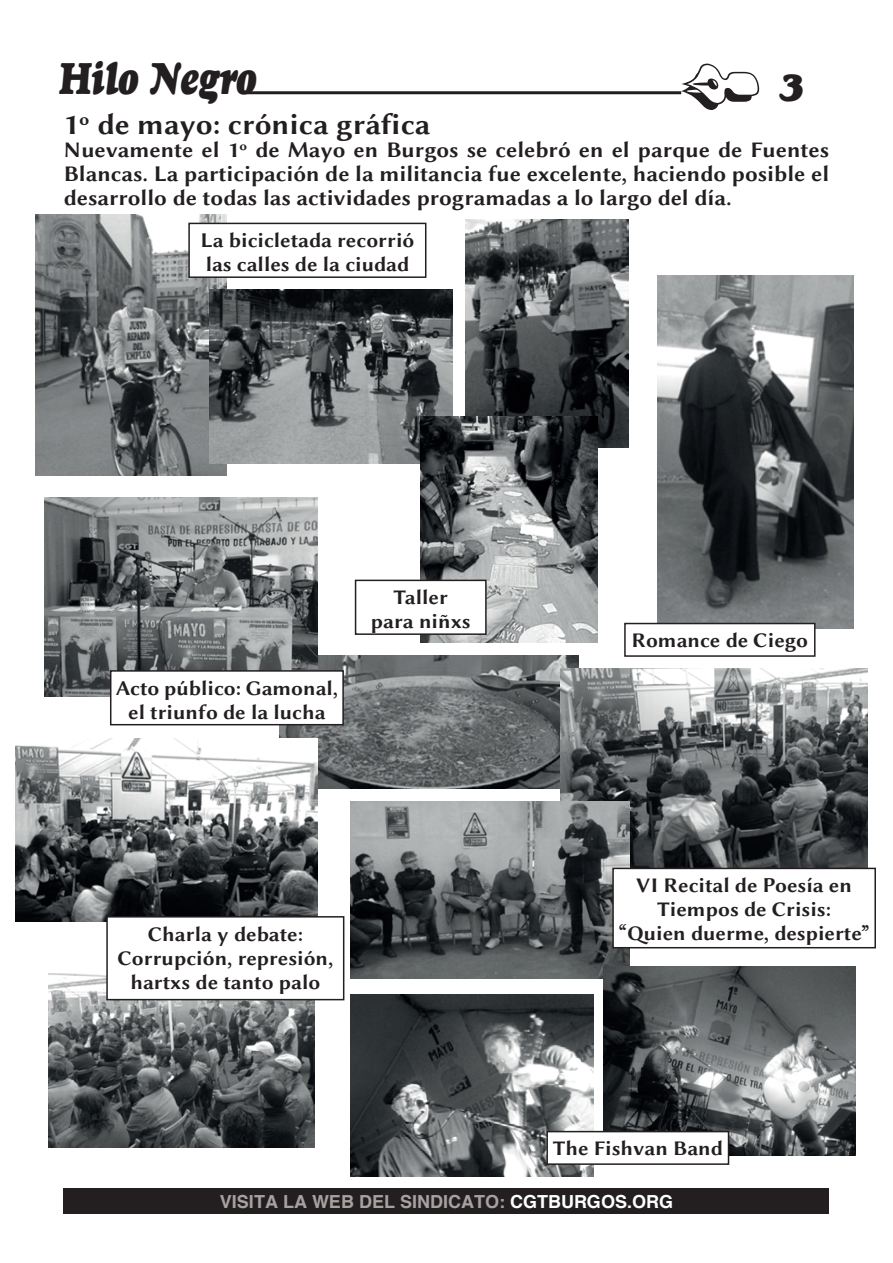
<style>
.page{position:relative;width:893px;height:1263px;background:#fff}
.page>*{position:absolute;margin:0;border:0;box-sizing:border-box;transform-origin:0 0}
.t1{font:italic 45px "Goudy Heavyface";color:#231f20;scale:.75 1}
.t2{font:italic 39px "Goudy Heavyface";color:#231f20}
.t3{font:30px "Linux Biolinum GB";color:#231f20}
.t4{font:22.5px/24px "Linux Biolinum GB";color:#231f20;text-align:justify}
.t5{font:21px/24.2px "Linux Biolinum GB";color:#231f20;text-align:center}
.t6{font:700 18px "Helvetica";color:#a7a2a0}
.s1{color:#fff}
</style>
<div class="page">
<img style="left:279px;top:656px;width:299px;height:132px">
<img style="left:657px;top:275px;width:196px;height:353px">
<img style="left:561px;top:669px;width:306px;height:199px">
<div style="left:64px;top:1188px;width:765px;height:26px;background:#231f20"></div>
<hr style="left:247px;top:91px;width:434px;height:3px;background:#231f20">
<img style="left:36px;top:215px;width:191px;height:260px">
<img style="left:210px;top:289px;width:243px;height:175px">
<div style="left:189px;top:223px;width:237px;height:54px;background:#fff"></div>
<div style="left:188px;top:223px;width:238px;height:55px;border:2px solid #231f20"></div>
<img style="left:466px;top:219px;width:163px;height:229px">
<img style="left:45px;top:497px;width:272px;height:199px">
<img style="left:16px;top:739px;width:301px;height:183px">
<img style="left:351px;top:801px;width:278px;height:177px">
<img style="left:49px;top:974px;width:266px;height:174px">
<img style="left:603px;top:966px;width:252px;height:189px">
<img style="left:351px;top:995px;width:243px;height:182px">
<div style="left:547px;top:1131px;width:181px;height:33px;background:#fff"></div>
<div style="left:546px;top:1131px;width:183px;height:34px;border:2px solid #231f20"></div>
<div style="left:613px;top:868px;width:262px;height:80px;background:#fff"></div>
<div style="left:612px;top:868px;width:264px;height:80px;border:2px solid #231f20"></div>
<div style="left:107px;top:917px;width:237px;height:83px;background:#fff"></div>
<div style="left:106px;top:916px;width:238px;height:84px;border:2px solid #231f20"></div>
<div style="left:625px;top:623px;width:190px;height:33px;background:#fff"></div>
<div style="left:624px;top:623px;width:191px;height:34px;border:2px solid #231f20"></div>
<div style="left:111px;top:671px;width:232px;height:54px;background:#fff"></div>
<div style="left:110px;top:670px;width:234px;height:55px;border:2px solid #231f20"></div>
<img style="left:421px;top:417px;width:177px;height:225px">
<div style="left:356px;top:580px;width:130px;height:54px;background:#fff"></div>
<div style="left:355px;top:580px;width:132px;height:55px;border:2px solid #231f20"></div>
<svg style="left:670px;top:63px;width:90px;height:42px"></svg>
<h1 class="t1" style="left:60px;top:51px;width:265px">Hilo Negro</h1>
<h2 class="t2" style="left:780px;top:63px;width:27px">3</h2>
<h3 class="t3" style="left:63px;top:103px;width:368px">1º de mayo: crónica gráfica</h3>
<p class="t4" style="left:64px;top:137px;width:767px">Nuevamente el 1º de Mayo en Burgos se celebró en el parque de Fuentes Blancas. La participación de la militancia fue excelente, haciendo posible el desarrollo de todas las actividades programadas a lo largo del día.</p>
<p class="t5" style="left:200px;top:227px;width:215px;text-align:left">La bicicletada recorrió las calles de la ciudad</p>
<p class="t5" style="left:116px;top:675px;width:224px">Acto público: Gamonal, el triunfo de la lucha</p>
<p class="t5" style="left:371px;top:584px;width:101px">Taller para niñxs</p>
<p class="t5" style="left:632px;top:627px;width:178px">Romance de Ciego</p>
<p class="t5" style="left:636px;top:872px;width:217px">VI Recital de Poesía en<br>Tiempos de Crisis:</p>
<p class="t5" style="left:148px;top:920px;width:157px">Charla y debate:</p>
<p class="t5" style="left:619px;top:920px;width:251px">“Quien duerme, despierte”</p>
<p class="t5" style="left:117px;top:945px;width:217px">Corrupción, represión, hartxs de tanto palo</p>
<p class="t5" style="left:553px;top:1135px;width:172px">The Fishvan Band</p>
<p class="t6" style="left:220px;top:1190px;width:455px">VISITA LA WEB DEL SINDICATO: <span class="s1">CGTBURGOS.ORG</span></p>
</div>
